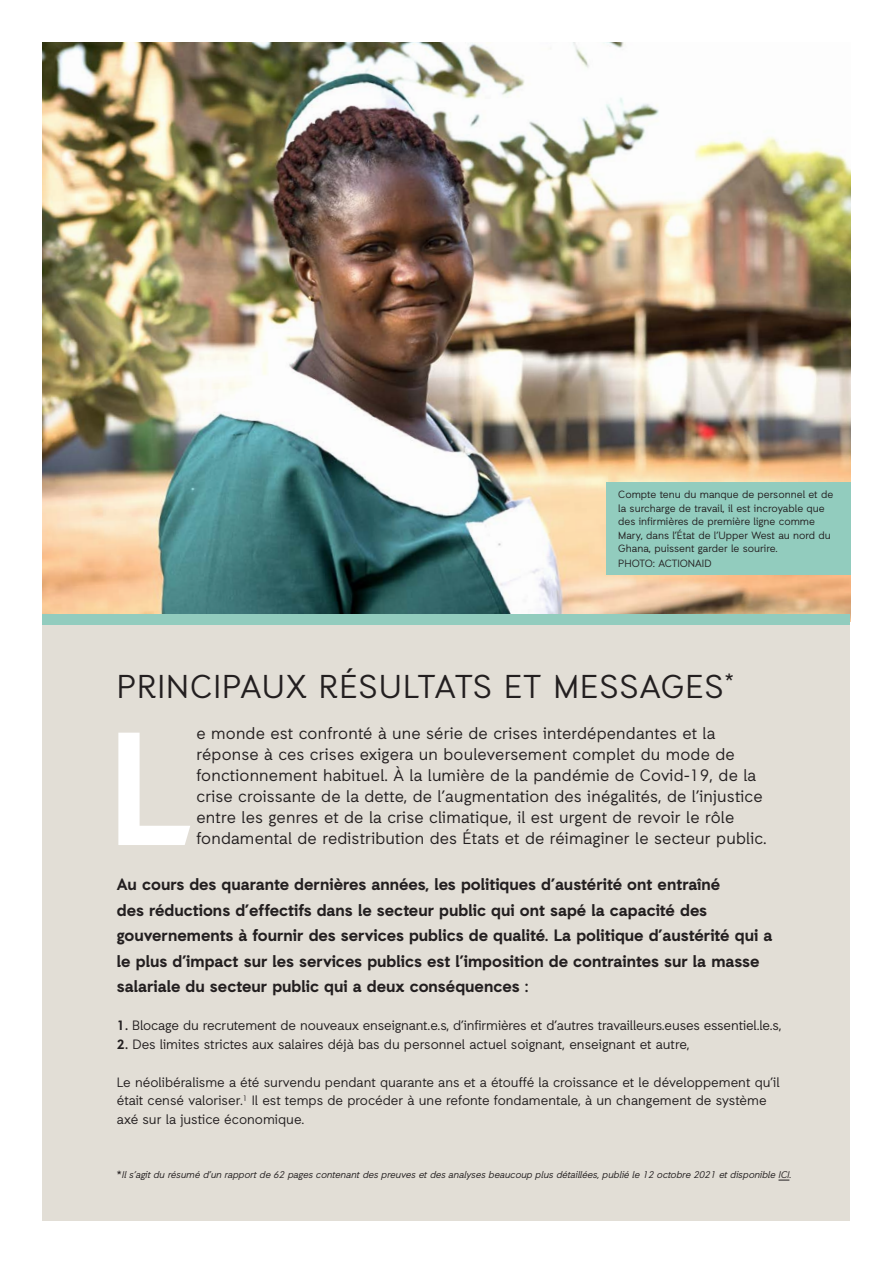
<style>
.page{position:relative;width:893px;height:1263px;background:#fff}
.page>*{position:absolute;margin:0;border:0;box-sizing:border-box;transform-origin:0 0}
.t1{font:700 160.5px "Auxilia";color:#fff}
.t2{font:33px "Auxilia";letter-spacing:.03em;color:#231f20}
.t3{font:16.5px/21px "Auxilia";letter-spacing:.01em;color:#231f20}
.t4{font:700 16.5px/25.5px "Auxilia";color:#231f20}
.t5{font:13.5px/18.8px "Auxilia";color:#231f20}
.body_copy{font:10.5px/13.5px "Auxilia";color:#231f20}
.t6{font:italic 9.75px "Auxilia";letter-spacing:-.01em;color:#231f20}
.s1{font-weight:700}
.s2{font-style:normal;font-size:10.5px}
</style>
<div class="page">
<div style="left:43px;top:622px;width:807px;height:598px;background:#e2ded6"></div>
<img style="left:43px;top:43px;width:807px;height:571px">
<div style="left:43px;top:614px;width:807px;height:11px;background:#92ccbe"></div>
<div style="left:605px;top:483px;width:245px;height:92px;background:#92ccbe"></div>
<p class="body_copy" style="left:618px;top:487px;width:216px">Compte tenu du manque de personnel et de la surcharge de travail, il est incroyable que des infirmières de première ligne comme Mary, dans l’État de l’Upper West au nord du Ghana, puissent garder le sourire.</p>
<p class="body_copy" style="left:618px;top:556px;width:95px">PHOTO: ACTIONAID</p>
<p class="t2" style="left:117px;top:666px;width:618px">PRINCIPAUX RÉSULTATS ET MESSAGES<sup>*</sup></p>
<p class="t3" style="left:196px;top:723px;width:572px">e monde est confronté à une série de crises interdépendantes et la réponse à ces crises exigera un bouleversement complet du mode de fonctionnement habituel. À la lumière de la pandémie de Covid-19, de la crise croissante de la dette, de l’augmentation des inégalités, de l’injustice entre les genres et de la crise climatique, il est urgent de revoir le rôle fondamental de redistribution des États et de réimaginer le secteur public.</p>
<p class="t4" style="left:117px;top:871px;width:657px">Au cours des quarante dernières années, les politiques d’austérité ont entraîné<br>des réductions d’effectifs dans le secteur public qui ont sapé la capacité des gouvernements à fournir des services publics de qualité. La politique d’austérité qui a le plus d’impact sur les services publics est l’imposition de contraintes sur la masse salariale du secteur public qui a deux conséquences :</p>
<p class="t5" style="left:117px;top:1016px;width:666px"><span class="s1">1.</span> Blocage du recrutement de nouveaux enseignant.e.s, d’infirmières et d’autres travailleurs.euses essentiel.le.s,</p>
<p class="t5" style="left:117px;top:1035px;width:574px"><span class="s1">2.</span> Des limites strictes aux salaires déjà bas du personnel actuel soignant, enseignant et autre,</p>
<p class="t5" style="left:117px;top:1072px;width:664px">Le néolibéralisme a été survendu pendant quarante ans et a étouffé la croissance et le développement qu’il était censé valoriser.<sup>1</sup> Il est temps de procéder à une refonte fondamentale, à un changement de système axé sur la justice économique.</p>
<p class="t1" style="left:108px;top:689px;width:85px">L</p>
<p class="t6" style="left:117px;top:1169px;width:676px"><span class="s2">*</span>Il s’agit du résumé d’un rapport de 62 pages contenant des preuves et des analyses beaucoup plus détaillées, publié le 12 octobre 2021 et disponible ICI.</p>
</div>
